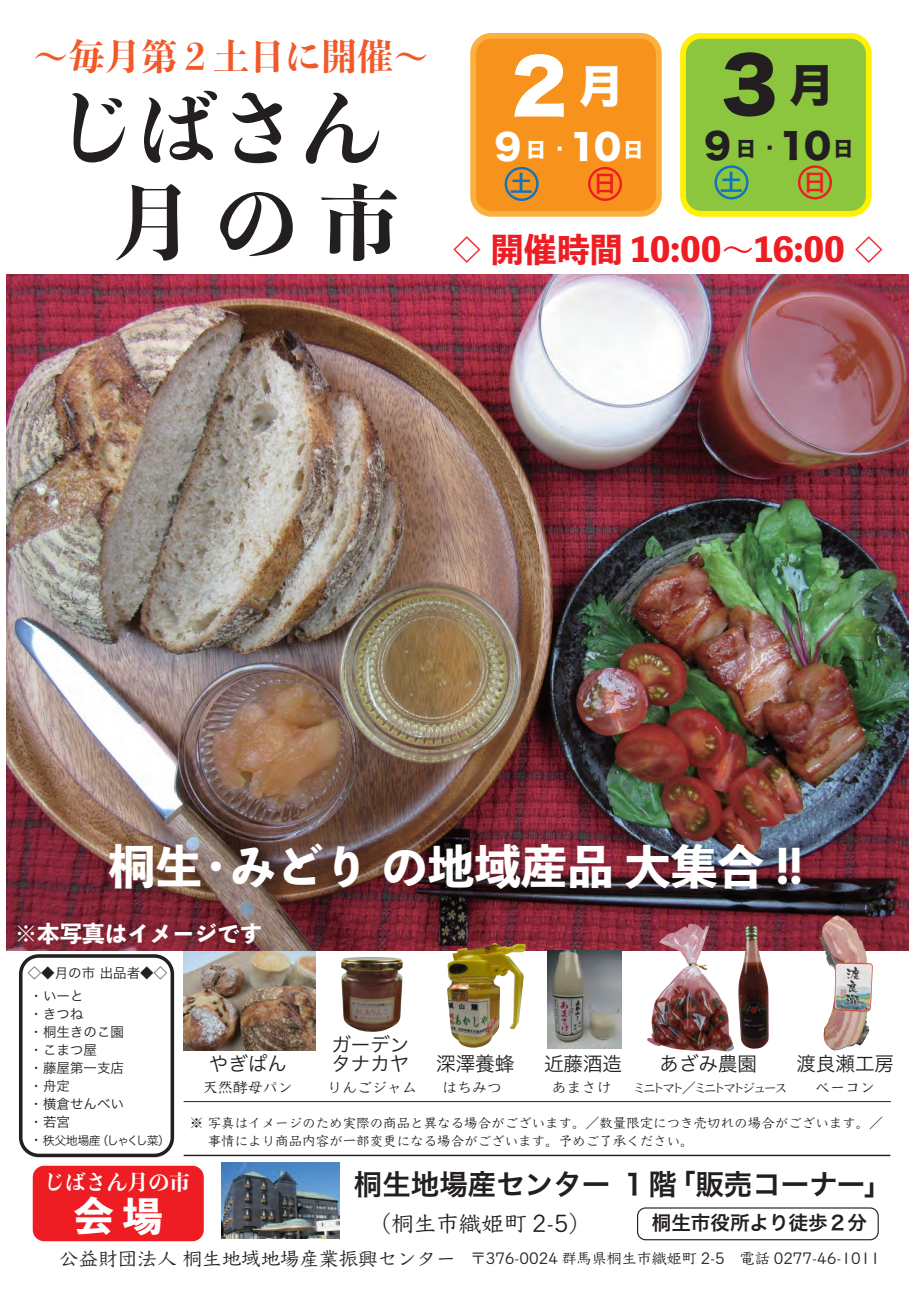
<style>
.page{position:relative;width:917px;height:1289px;background:#fff}
.page>*{position:absolute;margin:0;border:0;box-sizing:border-box;transform-origin:0 0}
.t1{font:800 82.2px/93.8px "Toppan Bunkyu Midashi Mincho Std N";color:#231f20;text-align:right}
.t2{font:73.5px "Hira Kaku Std W8";color:#fff}
.t3{font:73.5px "Hira Kaku Std W8";color:#231f20}
.t4{font:800 49.5px "Toppan Bunkyu Midashi Gothic Std N";color:#fff}
.t5{font:800 46.5px "Toppan Bunkyu Midashi Gothic Std N";color:#fff}
.t6{font:800 39.9px "Toppan Bunkyu Midashi Gothic Std N";color:#fff}
.t7{font:800 36px "Toppan Bunkyu Midashi Mincho Std N";color:#f15929}
.t8{font:34.95px "Hira Kaku Std W8";color:#fff}
.t9{font:34.95px "Hira Kaku Std W8";color:#231f20}
.t10{font:800 33px "Toppan Bunkyu Midashi Gothic Std N";color:#ee1d23}
.t11{font:28.5px "Hira Kaku Pro N W6";color:#231f20}
.t12{font:23.1px "Hira Kaku Pro N W6";color:#1074bc}
.t13{font:23.1px "Hira Kaku Pro N W6";color:#ee1d23}
.t14{font:500 22.5px "Yu Kyo Yoko";color:#231f20}
.t15{font:800 22.5px "Toppan Bunkyu Midashi Gothic Std N";color:#fff}
.t16{font:800 21px "Toppan Bunkyu Midashi Mincho Std N";color:#fff}
.t17{font:19.8px "Hira Kaku Std W8";color:#fff}
.t18{font:19.8px "Hira Kaku Std W8";color:#231f20}
.t19{font:19.5px "Hira Kaku Pro N W3";color:#231f20}
.t20{font:19.5px "Hira Kaku Pro N W6";color:#231f20}
.t21{font:500 15px "Yu Kyo Yoko";color:#231f20}
.t22{font:500 13.5px/18px "Yu Kyo Yoko";color:#231f20}
.t23{font:13.5px/18px "Hira Kaku Pro N W3";color:#231f20}
.t24{font:500 13.5px "Yu Kyo Yoko";letter-spacing:-.255em;color:#231f20}
.t25{font:12px "Hira Kaku Pro N W3";letter-spacing:-.07em;color:#231f20}
.s1{font-size:45px}
.s2{font-size:19.8px}
.s3{font-family:"Koz Go Pr 6 N";font-weight:400}
.s4{font-size:13.5px}
.s5{font-size:19.5px}
</style>
<div class="page">
<hr style="left:184px;top:1101px;width:707px;height:1px;background:#231f20">
<div style="left:637px;top:1207px;width:242px;height:33px;border:1px solid #231f20;border-radius:8px"></div>
<hr style="left:184px;top:1154px;width:706px;height:2px;background:#231f20">
<div style="left:33px;top:1166px;width:171px;height:75px;background:#ee1d23;border-radius:12px"></div>
<img style="left:221px;top:1162px;width:118px;height:77px">
<div style="left:473px;top:36px;width:186px;height:178px;background:#f7931d;border-radius:18px"></div>
<div style="left:470px;top:33px;width:192px;height:184px;border:6px solid #fbb03f;border-radius:18px"></div>
<div style="left:588px;top:167px;width:34px;height:34px;border:2px solid #ee1d23;border-radius:50%"></div>
<div style="left:504px;top:167px;width:35px;height:34px;border:2px solid #1074bc;border-radius:50%"></div>
<div style="left:683px;top:36px;width:186px;height:178px;background:#8bc63e;border-radius:18px"></div>
<div style="left:680px;top:33px;width:191px;height:184px;border:6px solid #fff101;border-radius:18px"></div>
<div style="left:798px;top:165px;width:34px;height:34px;border:2px solid #ee1d23;border-radius:50%"></div>
<div style="left:714px;top:165px;width:34px;height:34px;border:2px solid #1074bc;border-radius:50%"></div>
<img style="left:7px;top:274px;width:901px;height:676px">
<img style="left:184px;top:951px;width:132px;height:99px">
<img style="left:447px;top:943px;width:79px;height:105px">
<img style="left:819px;top:915px;width:32px;height:135px">
<img style="left:647px;top:924px;width:87px;height:127px">
<img style="left:341px;top:957px;width:62px;height:75px">
<img style="left:738px;top:925px;width:31px;height:124px">
<img style="left:547px;top:950px;width:74px;height:99px">
<div style="left:19px;top:954px;width:155px;height:203px;border:4px solid #231f20;border-radius:18px"></div>
<h3 class="t7" style="left:33px;top:29px;width:397px">～毎月第２土日に開催～</h3>
<h1 class="t1" style="left:53px;top:78px;width:349px">じばさん月の市</h1>
<h2 class="t2" style="left:511px;top:46px;width:114px">2<span class="s1">月</span></h2>
<h3 class="t8" style="left:494px;top:128px;width:128px">9<span class="s2">日 </span><sup>.</sup>10</h3>
<h3 class="t12" style="left:510px;top:163px;width:25px">土</h3>
<h3 class="t13" style="left:594px;top:163px;width:25px">日</h3>
<h3 class="t17" style="left:623px;top:139px;width:21px">日</h3>
<h2 class="t3" style="left:721px;top:44px;width:114px">3<span class="s1">月</span></h2>
<h3 class="t9" style="left:704px;top:126px;width:128px">9<span class="s2">日 </span><sup>.</sup>10</h3>
<h3 class="t12" style="left:720px;top:161px;width:25px">土</h3>
<h3 class="t13" style="left:803px;top:161px;width:25px">日</h3>
<h3 class="t18" style="left:833px;top:137px;width:21px">日</h3>
<h3 class="t10" style="left:450px;top:224px;width:437px">◇ 開催時間 10:00～16:00 ◇</h3>
<h3 class="t4" style="left:84px;top:829px;width:747px">桐生・みどりの 地域産品 大集合 !!</h3>
<h3 class="t5" style="left:109px;top:830px;width:695px">桐生・みどりの地域産品 大集合 !!</h3>
<h3 class="t15" style="left:15px;top:916px;width:249px"><span class="s3">※</span>本写真はイメージです</h3>
<p class="t23" style="left:28px;top:963px;width:141px">◇◆月の市 出品者◆◇</p>
<p class="t23" style="left:30px;top:986px;width:96px">・いーと<br>・きつね<br>・桐生きのこ園・こまつ屋<br>・藤屋第一支店・舟定<br>・横倉せんべい・若宮</p>
<p class="t25" style="left:30px;top:1129px;width:142px"><span class="s4">・</span>秩父地場産（しゃくし菜）</p>
<h3 class="t19" style="left:331px;top:1027px;width:79px">ガーデン</h3>
<h3 class="t19" style="left:544px;top:1046px;width:79px">近藤酒造</h3>
<h3 class="t19" style="left:659px;top:1046px;width:99px">あざみ農園</h3>
<h3 class="t19" style="left:796px;top:1046px;width:99px">渡良瀬工房</h3>
<h3 class="t19" style="left:209px;top:1046px;width:79px">やぎぱん</h3>
<h3 class="t19" style="left:331px;top:1047px;width:79px">タナカヤ</h3>
<h3 class="t19" style="left:436px;top:1046px;width:79px">深澤養蜂</h3>
<p class="t21" style="left:203px;top:1076px;width:91px">天然酵母パン</p>
<p class="t21" style="left:327px;top:1076px;width:91px">りんごジャム</p>
<p class="t21" style="left:442px;top:1076px;width:61px">はちみつ</p>
<p class="t21" style="left:551px;top:1076px;width:61px">あまさけ</p>
<p class="t24" style="left:632px;top:1078px;width:157px">ミニトマト／ミニトマトジュース</p>
<p class="t21" style="left:815px;top:1076px;width:61px">ベーコン</p>
<p class="t22" style="left:190px;top:1114px;width:694px">※ 写真はイメージのため実際の商品と異なる場合がございます。／数量限定につき売切れの場合がございます。／　 事情により商品内容が一部変更になる場合がございます。予めご了承ください。</p>
<h3 class="t16" style="left:44px;top:1165px;width:148px">じばさん月の市</h3>
<h3 class="t6" style="left:74px;top:1185px;width:90px">会 場</h3>
<h3 class="t11" style="left:354px;top:1158px;width:540px">桐生地場産センター １階「販売コーナー」</h3>
<h3 class="t14" style="left:369px;top:1207px;width:224px">（桐生市織姫町 2-5）</h3>
<h3 class="t20" style="left:652px;top:1205px;width:217px">桐生市役所より徒歩２分</h3>
<p class="t21" style="left:59px;top:1248px;width:822px"><span class="s5">公益財団法人 桐生地域地場産業振興センター</span> 〒376-0024 群馬県桐生市織姫町 2-5　電話 0277-46-1011</p>
</div>
